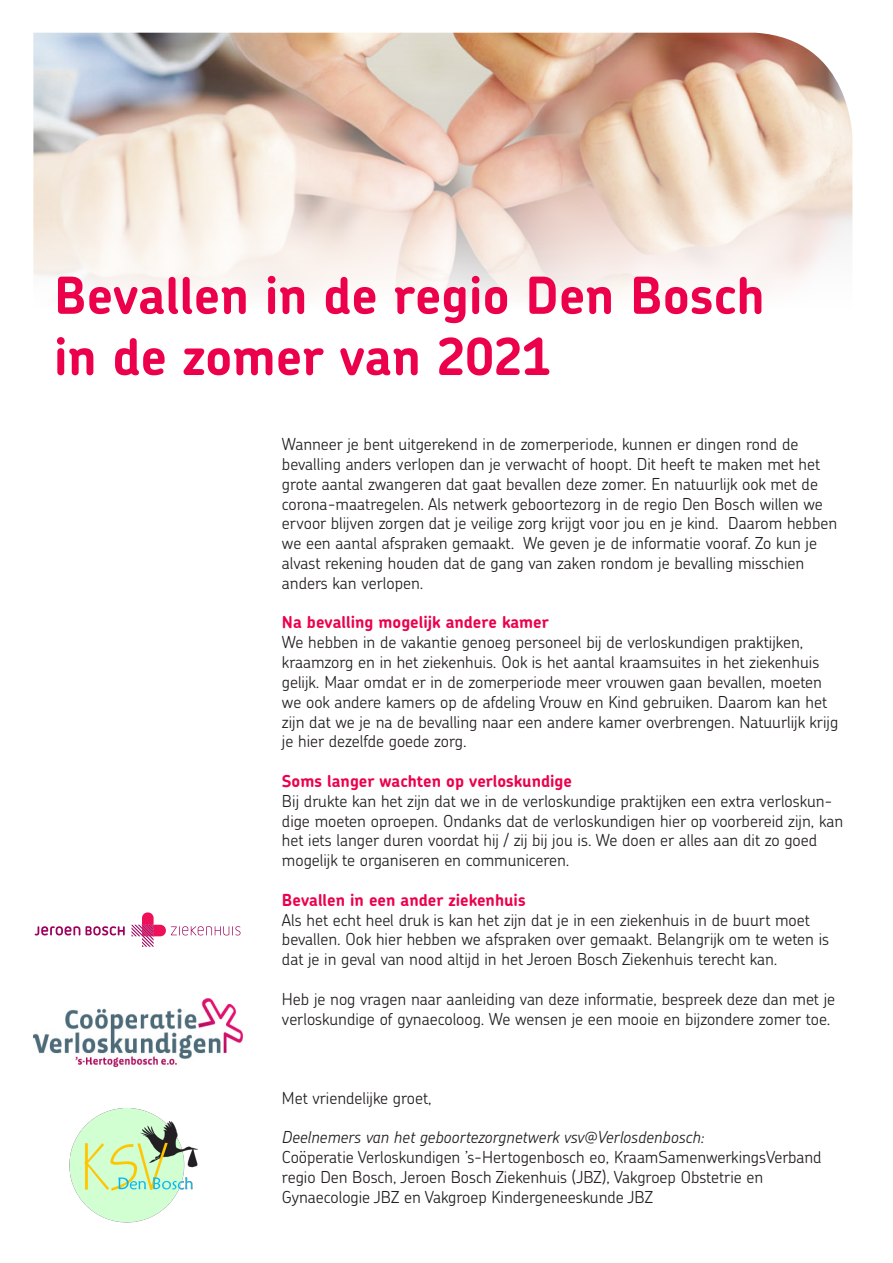
<style>
.page{position:relative;width:893px;height:1263px;background:#fff}
.page>*{position:absolute;margin:0;border:0;box-sizing:border-box;transform-origin:0 0}
.t1{font:700 51px/61.2px "Chevin";color:#ec004b}
.t2{font:300 16.5px/19.8px "Chevin";color:#231f20}
.t3{font:700 16.5px "Chevin";color:#ec004b}
.t4{font:italic 300 16.5px "Chevin";color:#231f20}
</style>
<div class="page">
<img style="left:33px;top:998px;width:209px;height:68px">
<svg style="left:132px;top:912px;width:109px;height:35px"></svg>
<svg style="left:86px;top:926px;width:39px;height:9px"></svg>
<svg style="left:35px;top:926px;width:45px;height:9px"></svg>
<img style="left:33px;top:33px;width:819px;height:264px">
<img style="left:69px;top:1108px;width:129px;height:115px">
<p class="t1" style="left:54px;top:264px;width:712px">Bevallen in de regio Den Bosch in de zomer van 2021</p>
<p class="t2" style="left:282px;top:434px;width:518px">Wanneer je bent uitgerekend in de zomerperiode, kunnen er dingen rond de</p>
<p class="t2" style="left:282px;top:454px;width:557px">bevalling anders verlopen dan je verwacht of hoopt. Dit heeft te maken met het grote aantal zwangeren dat gaat bevallen deze zomer. En natuurlijk ook met de corona-maatregelen. Als netwerk geboortezorg in de regio Den Bosch willen we ervoor blijven zorgen dat je veilige zorg krijgt voor jou en je kind. Daarom hebben we een aantal afspraken gemaakt. We geven je de informatie vooraf. Zo kun je</p>
<p class="t2" style="left:282px;top:553px;width:524px">alvast rekening houden dat de gang van zaken rondom je bevalling misschien</p>
<p class="t2" style="left:282px;top:573px;width:143px">anders kan verlopen.</p>
<p class="t3" style="left:282px;top:612px;width:268px">Na bevalling mogelijk andere kamer</p>
<p class="t2" style="left:282px;top:632px;width:541px">We hebben in de vakantie genoeg personeel bij de verloskundigen praktijken, kraamzorg en in het ziekenhuis. Ook is het aantal kraamsuites in het ziekenhuis gelijk. Maar omdat er in de zomerperiode meer vrouwen gaan bevallen, moeten</p>
<p class="t2" style="left:282px;top:692px;width:558px">we ook andere kamers op de afdeling Vrouw en Kind gebruiken. Daarom kan het zijn dat we je na de bevalling naar een andere kamer overbrengen. Natuurlijk krijg je hier dezelfde goede zorg.</p>
<p class="t3" style="left:282px;top:770px;width:292px">Soms langer wachten op verloskundige</p>
<p class="t2" style="left:282px;top:791px;width:563px">Bij drukte kan het zijn dat we in de verloskundige praktijken een extra verloskun&shy;dige moeten oproepen. Ondanks dat de verloskundigen hier op voorbereid zijn, kan het iets langer duren voordat hij / zij bij jou is. We doen er alles aan dit zo goed mogelijk te organiseren en communiceren.</p>
<p class="t3" style="left:282px;top:889px;width:245px">Bevallen in een ander ziekenhuis</p>
<p class="t2" style="left:282px;top:909px;width:530px">Als het echt heel druk is kan het zijn dat je in een ziekenhuis in de buurt moet</p>
<p class="t2" style="left:282px;top:929px;width:549px">bevallen. Ook hier hebben we afspraken over gemaakt. Belangrijk om te weten is dat je in geval van nood altijd in het Jeroen Bosch Ziekenhuis terecht kan.</p>
<p class="t2" style="left:282px;top:989px;width:555px">Heb je nog vragen naar aanleiding van deze informatie, bespreek deze dan met je verloskundige of gynaecoloog. We wensen je een mooie en bijzondere zomer toe.</p>
<p class="t2" style="left:282px;top:1088px;width:151px">Met vriendelijke groet,</p>
<p class="t4" style="left:282px;top:1127px;width:424px">Deelnemers van het geboortezorgnetwerk vsv@Verlosdenbosch:</p>
<p class="t2" style="left:282px;top:1147px;width:541px">Coöperatie Verloskundigen ’s-Hertogenbosch eo, KraamSamenwerkingsVerband regio Den Bosch, Jeroen Bosch Ziekenhuis (JBZ), Vakgroep Obstetrie en<br>Gynaecologie JBZ en Vakgroep Kindergeneeskunde JBZ</p>
</div>
